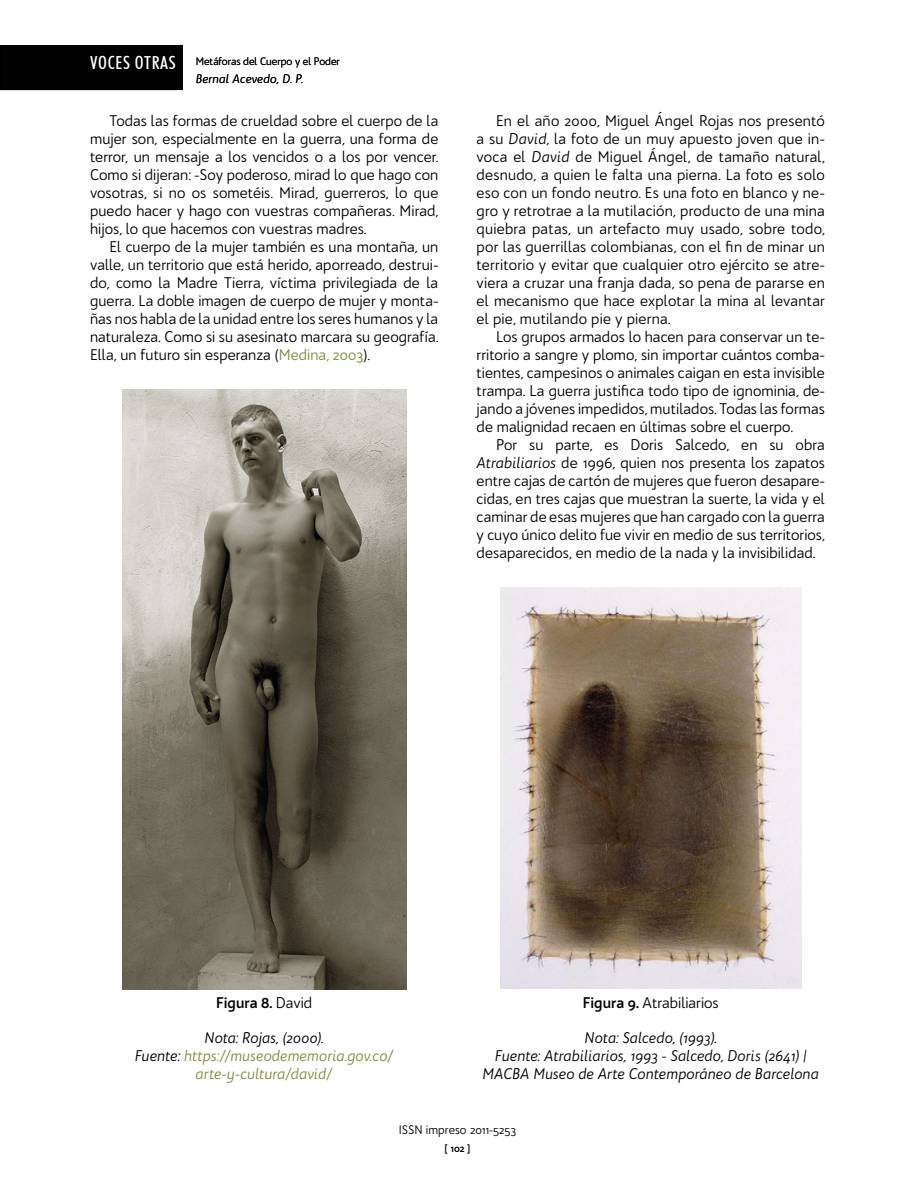
<style>
.page{position:relative;width:915px;height:1191px;background:#fff}
.page>*{position:absolute;margin:0;border:0;box-sizing:border-box;transform-origin:0 0}
.t1{font:500 condensed 21px "Futura BT";letter-spacing:.04em;color:#fff}
.t2{font:500 condensed 18px "Futura BT";letter-spacing:.04em;color:#fff}
.t3{font:15px/18px "Bw Quinta Pro";color:#000;text-align:justify}
.t4{font:italic 15px/18px "Bw Quinta Pro";color:#000;text-align:center}
.t5{font:italic 15px/18px "Bw Quinta Pro";color:#798f3b;text-align:center}
.t6{font:700 15px "Bw Quinta Pro";color:#000}
.t7{font:12px "Bw Quinta Pro";color:#000}
.t8{font:italic 12px "Bw Quinta Pro";letter-spacing:.01em;color:#000}
.t9{font:10.5px "Bw Quinta Pro";color:#000}
.t10{font:700 10.5px "Bw Quinta Pro";color:#000}
.s1{color:#798f3b}
.s2{font-style:italic}
.s3{font-weight:400}
.s4{color:#000}
.s5{font-weight:700}
</style>
<div class="page">
<div style="left:1px;top:46px;width:181px;height:43px;background:#020203"></div>
<div style="left:0;top:45px;width:183px;height:45px;border:2px solid #000"></div>
<img style="left:500px;top:587px;width:300px;height:401px">
<img style="left:122px;top:389px;width:284px;height:600px">
<p class="t2" style="left:90px;top:52px;width:87px">VOCES OTRAS</p>
<h1 class="t1" style="left:90px;top:51px;width:65px">DOSSIER</h1>
<p class="t9" style="left:196px;top:54px;width:146px">Metáforas del Cuerpo y el Poder</p>
<p class="t8" style="left:196px;top:71px;width:109px">Bernal Acevedo, D. P.</p>
<p class="t3" style="left:90px;top:112px;width:349px;text-indent:20px">Todas las formas de crueldad sobre el cuerpo de la mujer son, especialmente en la guerra, una forma de terror, un mensaje a los vencidos o a los por vencer.<br>Como si dijeran: -Soy poderoso, mirad lo que hago con vosotras, si no os sometéis. Mirad, guerreros, lo que puedo hacer y hago con vuestras compañeras. Mirad, hijos, lo que hacemos con vuestras madres.</p>
<p class="t3" style="left:90px;top:238px;width:349px;text-indent:20px">El cuerpo de la mujer también es una montaña, un valle, un territorio que está herido, aporreado, destrui&shy;do, como la Madre Tierra, víctima privilegiada de la guerra. La doble imagen de cuerpo de mujer y monta&shy;ñas nos habla de la unidad entre los seres humanos y la naturaleza. Como si su asesinato marcara su geografía.<br>Ella, un futuro sin esperanza (<span class="s1">Medina, 2003</span>).</p>
<p class="t3" style="left:476px;top:112px;width:350px;text-indent:20px">En el año 2000, Miguel Ángel Rojas nos presentó a su <span class="s2">David</span>, la foto de un muy apuesto joven que in&shy;voca el <span class="s2">David</span> de Miguel Ángel, de tamaño natural, desnudo, a quien le falta una pierna. La foto es solo eso con un fondo neutro. Es una foto en blanco y ne&shy;gro y retrotrae a la mutilación, producto de una mina quiebra patas, un artefacto muy usado, sobre todo, por las guerrillas colombianas, con el fin de minar un territorio y evitar que cualquier otro ejército se atre&shy;viera a cruzar una franja dada, so pena de pararse en el mecanismo que hace explotar la mina al levantar el pie, mutilando pie y pierna.</p>
<p class="t3" style="left:476px;top:328px;width:349px;text-indent:20px">Los grupos armados lo hacen para conservar un te&shy;rritorio a sangre y plomo, sin importar cuántos comba&shy;tientes, campesinos o animales caigan en esta invisible trampa. La guerra justifica todo tipo de ignominia, de&shy;jando a jóvenes impedidos, mutilados. Todas las formas de malignidad recaen en últimas sobre el cuerpo.</p>
<p class="t3" style="left:476px;top:436px;width:350px;text-indent:20px">Por su parte, es Doris Salcedo, en su obra <span class="s2">Atrabiliarios</span> de 1996, quien nos presenta los zapatos entre cajas de cartón de mujeres que fueron desapare&shy;cidas, en tres cajas que muestran la suerte, la vida y el caminar de esas mujeres que han cargado con la guerra y cuyo único delito fue vivir en medio de sus territorios, desaparecidos, en medio de la nada y la invisibilidad.</p>
<p class="t6" style="left:216px;top:993px;width:98px">Figura 8. <span class="s3">David</span></p>
<p class="t5" style="left:135px;top:1029px;width:260px"><span class="s4">Nota: Rojas, (2000).<br>Fuente:</span> https://museodememoria.gov.co/ arte-y-cultura/david/</p>
<p class="t3" style="left:582px;top:994px;width:137px"><span class="s5">Figura 9.</span> Atrabiliarios</p>
<p class="t4" style="left:482px;top:1029px;width:338px">Nota: Salcedo, (1993).<br>Fuente: Atrabiliarios, 1993 - Salcedo, Doris (2641) |<br>MACBA Museo de Arte Contemporáneo de Barcelona</p>
<p class="t7" style="left:398px;top:1122px;width:119px">ISSN impreso 2011-5253</p>
<p class="t10" style="left:444px;top:1142px;width:27px">[ 102 ]</p>
</div>
